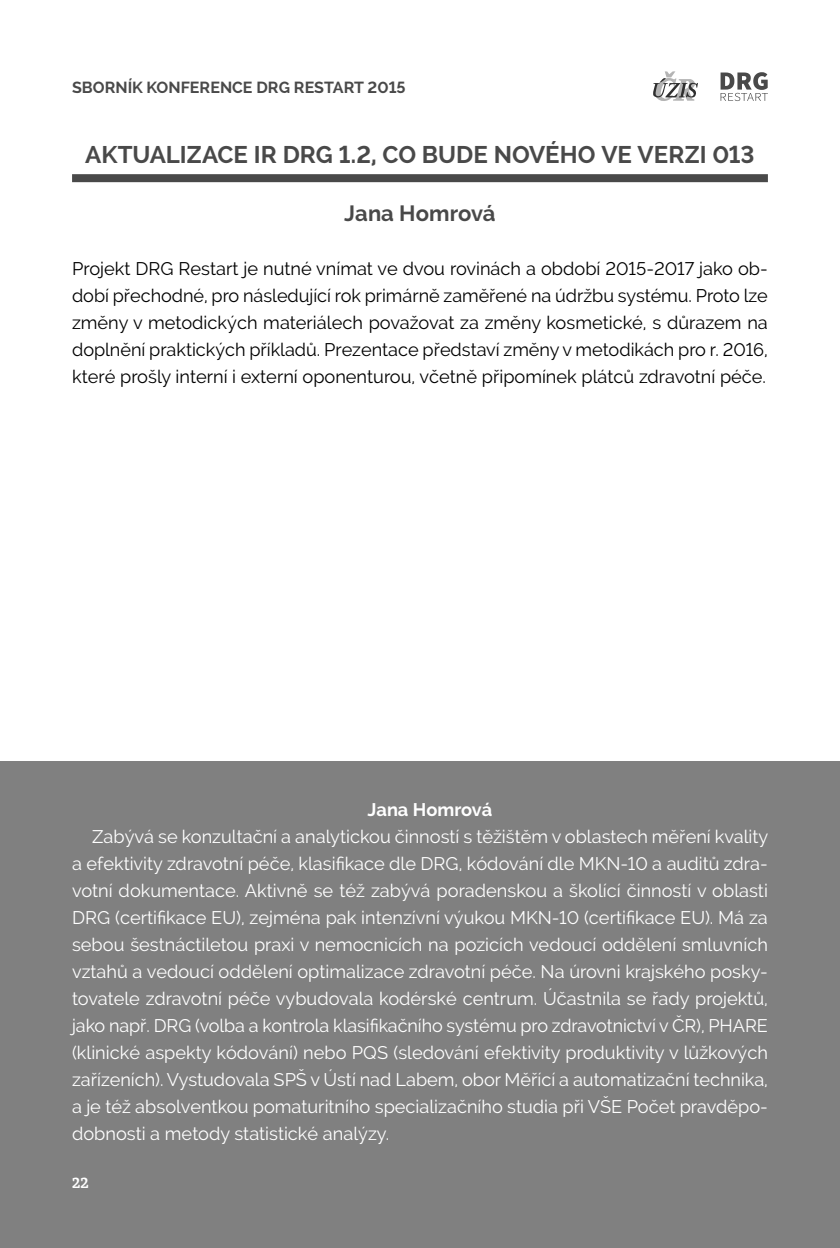
<style>
.page{position:relative;width:840px;height:1248px;background:#fff}
.page>*{position:absolute;margin:0;border:0;box-sizing:border-box;transform-origin:0 0}
.t1{font:700 24px "Raleway";color:#494949}
.t2{font:700 22px "Raleway";color:#494949}
.t3{font:18.2px/27px "Raleway";color:#fff;text-align:justify}
.t4{font:18.2px/27px "Raleway";color:#000;text-align:justify}
.t5{font:700 18.2px "Raleway";color:#fff}
.t6{font:700 16px "Raleway";color:#494949}
.t7{font:600 16px "Skolar Latin Pro";color:#fff}
</style>
<div class="page">
<svg style="left:720px;top:72px;width:47px;height:29px"></svg>
<svg style="left:653px;top:71px;width:44px;height:30px"></svg>
<div style="left:0;top:761px;width:839px;height:486px;background:#808080"></div>
<div style="left:72px;top:174px;width:695px;height:8px;background:#494949"></div>
<p class="t6" style="left:72px;top:80px;width:335px">SBORNÍK KONFERENCE DRG RESTART 2015</p>
<h1 class="t1" style="left:85px;top:144px;width:670px">AKTUALIZACE IR DRG 1.2, CO BUDE NOVÉHO VE VERZI 013</h1>
<p class="t2" style="left:344px;top:204px;width:153px">Jana Homrová</p>
<p class="t4" style="left:72px;top:257px;width:697px">Projekt DRG Restart je nutné vnímat ve dvou rovinách a období 2015-2017 jako ob&shy;dobí přechodné, pro následující rok primárně zaměřené na údržbu systému. Proto lze změny v metodických materiálech považovat za změny kosmetické, s důrazem na doplnění praktických příkladů. Prezentace představí změny v metodikách pro r. 2016, které prošly interní i externí oponenturou, včetně připomínek plátců zdravotní péče.</p>
<p class="t5" style="left:367px;top:801px;width:126px">Jana Homrová</p>
<p class="t3" style="left:72px;top:824px;width:697px;text-indent:20px">Zabývá se konzultační a analytickou činností s těžištěm v oblastech měření kvality a efektivity zdravotní péče, klasifikace dle DRG, kódování dle MKN-10 a auditů zdra&shy;votní dokumentace. Aktivně se též zabývá poradenskou a školící činností v oblasti DRG (certifikace EU), zejména pak intenzívní výukou MKN-10 (certifikace EU). Má za sebou šestnáctiletou praxi v nemocnicích na pozicích vedoucí oddělení smluvních vztahů a vedoucí oddělení optimalizace zdravotní péče. Na úrovni krajského posky&shy;tovatele zdravotní péče vybudovala kodérské centrum. Účastnila se řady projektů, jako např. DRG (volba a kontrola klasifikačního systému pro zdravotnictví v ČR), PHARE (klinické aspekty kódování) nebo PQS (sledování efektivity produktivity v lůžkových zařízeních). Vystudovala SPŠ v Ústí nad Labem, obor Měřící a automatizační technika, a je též absolventkou pomaturitního specializačního studia při VŠE Počet pravděpo&shy;dobnosti a metody statistické analýzy.</p>
<p class="t7" style="left:72px;top:1175px;width:18px">22</p>
</div>
